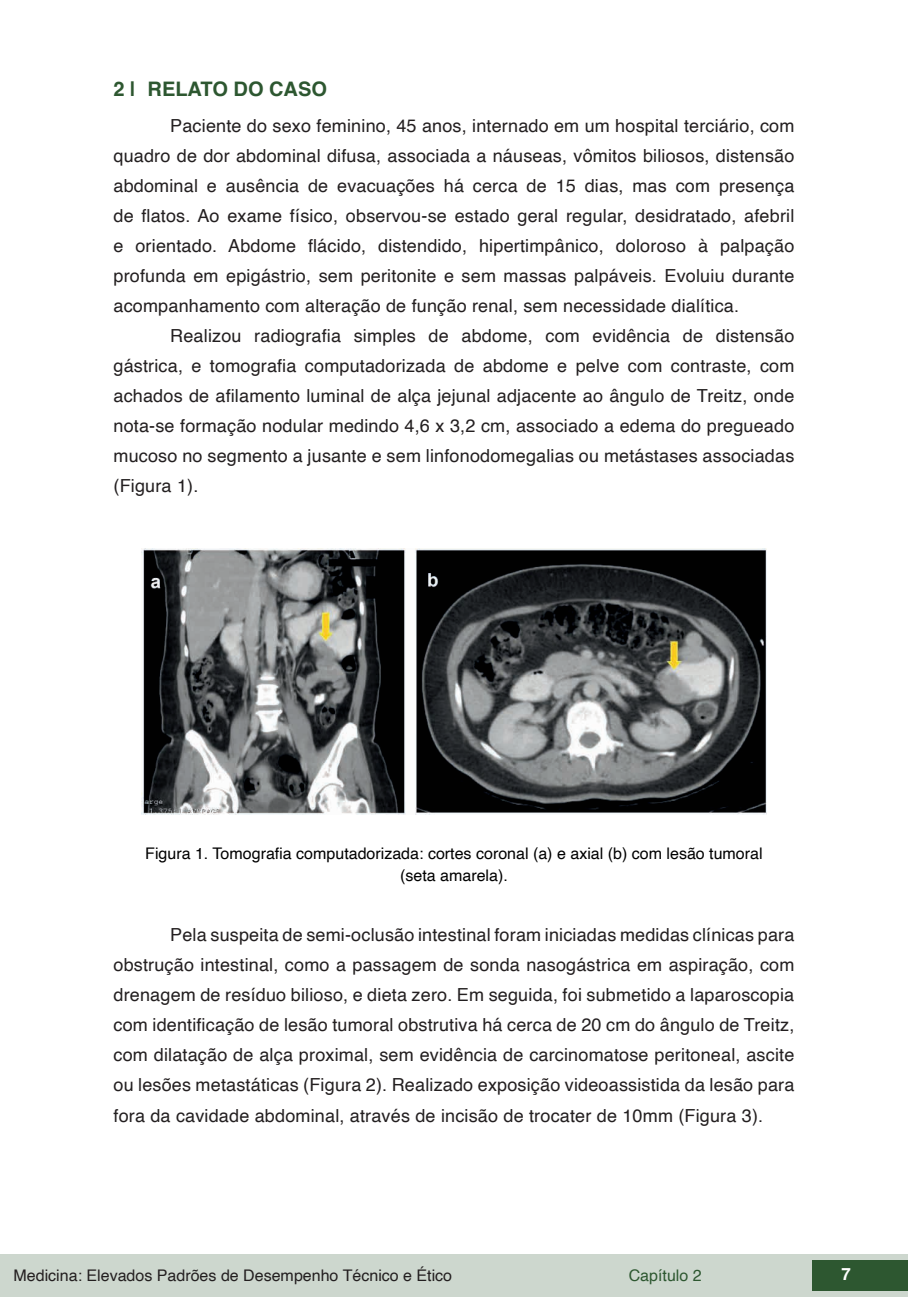
<style>
.page{position:relative;width:908px;height:1304px;background:#fff}
.page>*{position:absolute;margin:0;border:0;box-sizing:border-box;transform-origin:0 0}
.t1{font:700 20px "Helvetica";color:#2d5730}
.t2{font:18px/30px "Helvetica";letter-spacing:.01em;color:#231f20;text-align:justify}
.t3{font:700 16.8px "Helvetica";color:#fff}
.t4{font:16px/22px "Helvetica";color:#000;text-align:center}
.t5{font:16px "Helvetica";color:#231f20}
.t6{font:16px "Helvetica";color:#2d5730}
</style>
<div class="page">
<div style="left:0;top:1254px;width:906px;height:43px;background:#cdd7ce"></div>
<div style="left:812px;top:1261px;width:95px;height:30px;background:#2d5730"></div>
<img style="left:142px;top:548px;width:623px;height:267px">
<p class="t1" style="left:113px;top:77px;width:215px">2 | RELATO DO CASO</p>
<p class="t2" style="left:113px;top:111px;width:682px;text-indent:57px">Paciente do sexo feminino, 45 anos, internado em um hospital terciário, com quadro de dor abdominal difusa, associada a náuseas, vômitos biliosos, distensão abdominal e ausência de evacuações há cerca de 15 dias, mas com presença de flatos. Ao exame físico, observou-se estado geral regular, desidratado, afebril e orientado. Abdome flácido, distendido, hipertimpânico, doloroso à palpação profunda em epigástrio, sem peritonite e sem massas palpáveis. Evoluiu durante acompanhamento com alteração de função renal, sem necessidade dialítica.</p>
<p class="t2" style="left:113px;top:321px;width:682px;text-indent:57px">Realizou radiografia simples de abdome, com evidência de distensão gástrica, e tomografia computadorizada de abdome e pelve com contraste, com achados de afilamento luminal de alça jejunal adjacente ao ângulo de Treitz, onde nota-se formação nodular medindo 4,6 x 3,2 cm, associado a edema do pregueado mucoso no segmento a jusante e sem linfonodomegalias ou metástases associadas (Figura 1).</p>
<p class="t4" style="left:145px;top:843px;width:618px">Figura 1. Tomografia computadorizada: cortes coronal (a) e axial (b) com lesão tumoral (seta amarela).</p>
<p class="t2" style="left:113px;top:921px;width:682px;text-indent:57px">Pela suspeita de semi-oclusão intestinal foram iniciadas medidas clínicas para obstrução intestinal, como a passagem de sonda nasogástrica em aspiração, com drenagem de resíduo bilioso, e dieta zero. Em seguida, foi submetido a laparoscopia com identificação de lesão tumoral obstrutiva há cerca de 20 cm do ângulo de Treitz, com dilatação de alça proximal, sem evidência de carcinomatose peritoneal, ascite ou lesões metastáticas (Figura 2). Realizado exposição videoassistida da lesão para fora da cavidade abdominal, através de incisão de trocater de 10mm (Figura 3).</p>
<p class="t5" style="left:14px;top:1263px;width:440px">Medicina: Elevados Padrões de Desempenho Técnico e Ético</p>
<p class="t6" style="left:628px;top:1263px;width:74px">Capítulo 2</p>
<p class="t3" style="left:841px;top:1264px;width:11px">7</p>
</div>
